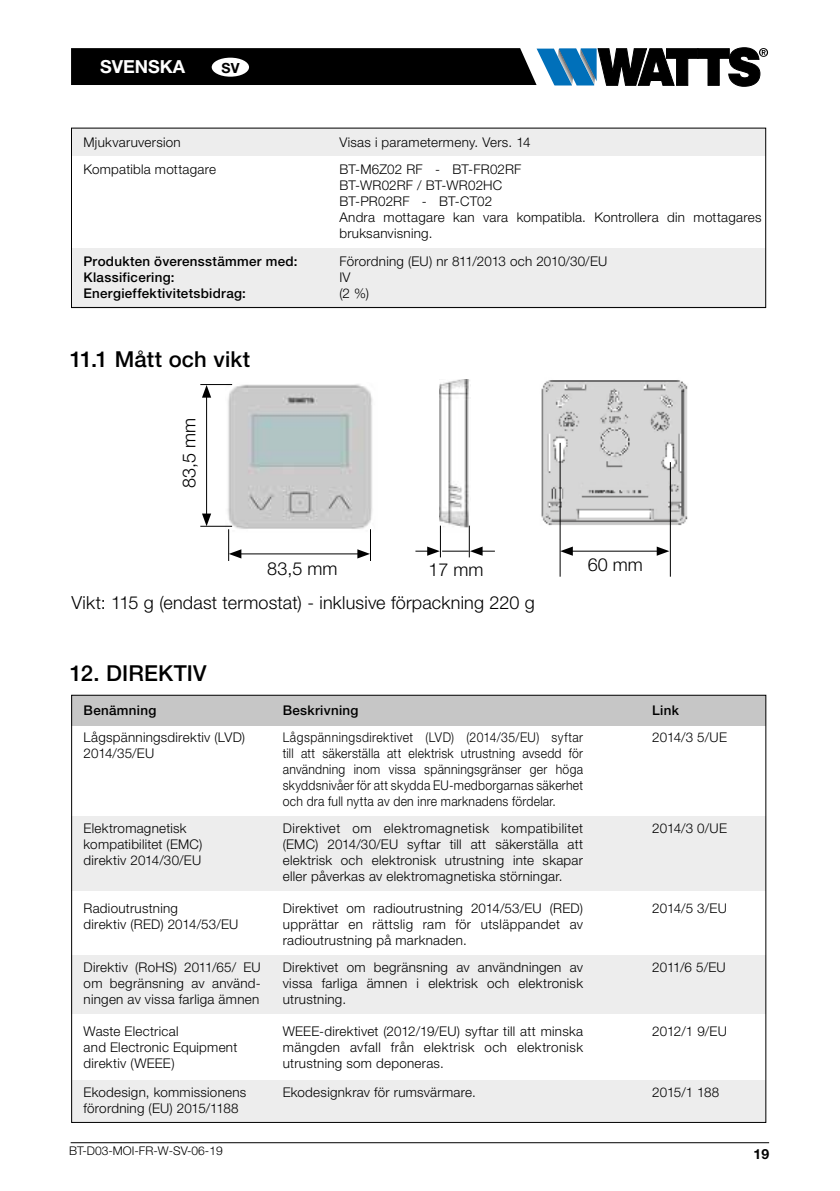
<style>
.page{position:relative;width:840px;height:1191px;background:#fff}
.page>*{position:absolute;margin:0;border:0;box-sizing:border-box;transform-origin:0 0}
.t1{font:500 22px "Helvetica Neue LT Std";letter-spacing:.005em;color:#000}
.t2{font:300 18px "Helvetica Neue LT Std";letter-spacing:.01em;color:#000}
.t3{font:700 18px "Helvetica Neue LT Std";color:#fff}
.t4{font:700 14px "Helvetica Neue LT Std";color:#000}
.t5{font:300 13.4px/16px "Helvetica Neue LT Std";letter-spacing:.02em;color:#000}
.t6{font:300 13.4px/16px "Helvetica Neue LT Std";letter-spacing:.02em;color:#000;text-align:justify;scale:.91 1}
.t7{font:500 13.4px/16px "Helvetica Neue LT Std";letter-spacing:.02em;color:#000}
.t8{font:300 12px "Helvetica Neue LT Std";color:#000}
</style>
<div class="page">
<hr style="left:71px;top:1142px;width:697px;height:1px;background:#000">
<svg style="left:71px;top:48px;width:696px;height:38px;background:#22282d"></svg>
<div style="left:211px;top:58px;width:38px;height:19px;background:#fff;border-radius:50%"></div>
<div style="left:71px;top:128px;width:694px;height:27px;background:#ededed"></div>
<div style="left:71px;top:248px;width:694px;height:60px;background:#ededed"></div>
<div style="left:71px;top:128px;width:694px;height:180px;border:1px solid #000"></div>
<img style="left:225px;top:384px;width:148px;height:148px">
<img style="left:439px;top:379px;width:31px;height:153px">
<svg style="left:415px;top:546px;width:79px;height:10px"></svg>
<hr style="left:206px;top:394px;width:1px;height:123px;background:#000">
<svg style="left:202px;top:513px;width:9px;height:13px"></svg>
<svg style="left:202px;top:385px;width:9px;height:13px"></svg>
<hr style="left:238px;top:553px;width:122px;height:1px;background:#000">
<svg style="left:229px;top:549px;width:12px;height:9px"></svg>
<svg style="left:357px;top:549px;width:13px;height:9px"></svg>
<hr style="left:439px;top:525px;width:1px;height:32px;background:#000">
<hr style="left:468px;top:525px;width:1px;height:32px;background:#000">
<hr style="left:200px;top:526px;width:32px;height:1px;background:#000">
<hr style="left:228px;top:529px;width:1px;height:32px;background:#000">
<hr style="left:200px;top:384px;width:32px;height:1px;background:#000">
<hr style="left:370px;top:529px;width:1px;height:32px;background:#000">
<img style="left:541px;top:380px;width:147px;height:149px">
<hr style="left:569px;top:550px;width:90px;height:1px;background:#000">
<svg style="left:560px;top:546px;width:12px;height:10px"></svg>
<svg style="left:656px;top:546px;width:13px;height:10px"></svg>
<hr style="left:669px;top:462px;width:1px;height:114px;background:#000">
<hr style="left:559px;top:443px;width:1px;height:133px;background:#000">
<div style="left:72px;top:695px;width:693px;height:31px;background:#c6c6c6"></div>
<div style="left:72px;top:816px;width:693px;height:74px;background:#ededed"></div>
<div style="left:72px;top:955px;width:693px;height:58px;background:#ededed"></div>
<div style="left:72px;top:1080px;width:693px;height:41px;background:#ededed"></div>
<h2 class="t3" style="left:100px;top:56px;width:87px">SVENSKA</h2>
<p class="t4" style="left:221px;top:59px;width:19px">SV</p>
<p class="t5" style="left:83px;top:134px;width:99px">Mjukvaruversion</p>
<p class="t5" style="left:339px;top:129px;width:192px;line-height:26.2px">Visas i parametermeny. Vers. 14<br>BT-M6Z02 RF - BT-FR02RF</p>
<p class="t5" style="left:339px;top:177px;width:423px">BT-WR02RF / BT-WR02HC<br>BT-PR02RF - BT-CT02<br>Andra mottagare kan vara kompatibla. Kontrollera din mottagares bruksanvisning.</p>
<p class="t5" style="left:339px;top:253px;width:269px">Förordning (EU) nr 811/2013 och 2010/30/EU<br>IV<br>(2 %)</p>
<p class="t5" style="left:83px;top:161px;width:134px">Kompatibla mottagare</p>
<p class="t7" style="left:83px;top:253px;width:215px">Produkten överensstämmer med:<br>Klassificering:<br>Energieffektivitetsbidrag:</p>
<h1 class="t1" style="left:70px;top:346px;width:181px">11.1 Mått och vikt</h1>
<h2 class="t2" style="left:178px;top:487px;width:72px;rotate:-90deg">83,5 mm</h2>
<h2 class="t2" style="left:267px;top:557px;width:72px">83,5 mm</h2>
<h2 class="t2" style="left:587px;top:553px;width:57px">60 mm</h2>
<h2 class="t2" style="left:428px;top:558px;width:57px">17 mm</h2>
<h2 class="t2" style="left:71px;top:592px;width:464px">Vikt: 115 g (endast termostat) - inklusive förpackning 220 g</h2>
<h1 class="t1" style="left:70px;top:659px;width:138px">12. DIREKTIV</h1>
<p class="t7" style="left:84px;top:701px;width:74px">Benämning</p>
<p class="t5" style="left:84px;top:728px;width:163px">Lågspänningsdirektiv (LVD)<br>2014/35/EU</p>
<p class="t7" style="left:282px;top:701px;width:77px">Beskrivning</p>
<p class="t7" style="left:652px;top:701px;width:28px">Link</p>
<p class="t6" style="left:282px;top:728px;width:331px">Lågspänningsdirektivet (LVD) (2014/35/EU) syftar till att säkerställa att elektrisk utrustning avsedd för användning inom vissa spänningsgränser ger höga skyddsnivåer för att skydda EU-medborgarnas säkerhet och dra full nytta av den inre marknadens fördelar.</p>
<p class="t5" style="left:652px;top:728px;width:76px">2014/3 5/UE</p>
<p class="t5" style="left:84px;top:819px;width:120px">Elektromagnetisk kompatibilitet (EMC) direktiv 2014/30/EU</p>
<p class="t5" style="left:282px;top:819px;width:301px;text-align:justify">Direktivet om elektromagnetisk kompatibilitet (EMC) 2014/30/EU syftar till att säkerställa att elektrisk och elektronisk utrustning inte skapar eller påverkas av elektromagnetiska störningar.</p>
<p class="t5" style="left:652px;top:819px;width:76px">2014/3 0/UE</p>
<p class="t5" style="left:84px;top:900px;width:156px">Radioutrustning<br>direktiv (RED) 2014/53/EU</p>
<p class="t5" style="left:282px;top:900px;width:301px;text-align:justify">Direktivet om radioutrustning 2014/53/EU (RED) upprättar en rättslig ram för utsläppandet av radioutrustning på marknaden.</p>
<p class="t5" style="left:652px;top:900px;width:76px">2014/5 3/EU</p>
<p class="t5" style="left:84px;top:959px;width:178px;text-align:justify">Direktiv (RoHS) 2011/65/ EU om begränsning av använd&shy;ningen av vissa farliga ämnen</p>
<p class="t5" style="left:282px;top:959px;width:301px;text-align:justify">Direktivet om begränsning av användningen av vissa farliga ämnen i elektrisk och elektronisk utrustning.</p>
<p class="t5" style="left:652px;top:959px;width:75px">2011/6 5/EU</p>
<p class="t5" style="left:84px;top:1023px;width:155px">Waste Electrical<br>and Electronic Equipment direktiv (WEEE)</p>
<p class="t5" style="left:282px;top:1023px;width:301px;text-align:justify">WEEE-direktivet (2012/19/EU) syftar till att minska mängden avfall från elektrisk och elektronisk utrustning som deponeras.</p>
<p class="t5" style="left:652px;top:1023px;width:76px">2012/1 9/EU</p>
<p class="t5" style="left:84px;top:1084px;width:164px">Ekodesign, kommissionens förordning (EU) 2015/1188</p>
<p class="t5" style="left:282px;top:1084px;width:194px">Ekodesignkrav för rumsvärmare.</p>
<p class="t5" style="left:652px;top:1084px;width:68px">2015/1 188</p>
<p class="t8" style="left:69px;top:1143px;width:155px">BT-D03-MOI-FR-W-SV-06-19</p>
<p class="t4" style="left:753px;top:1145px;width:17px">19</p>
</div>
